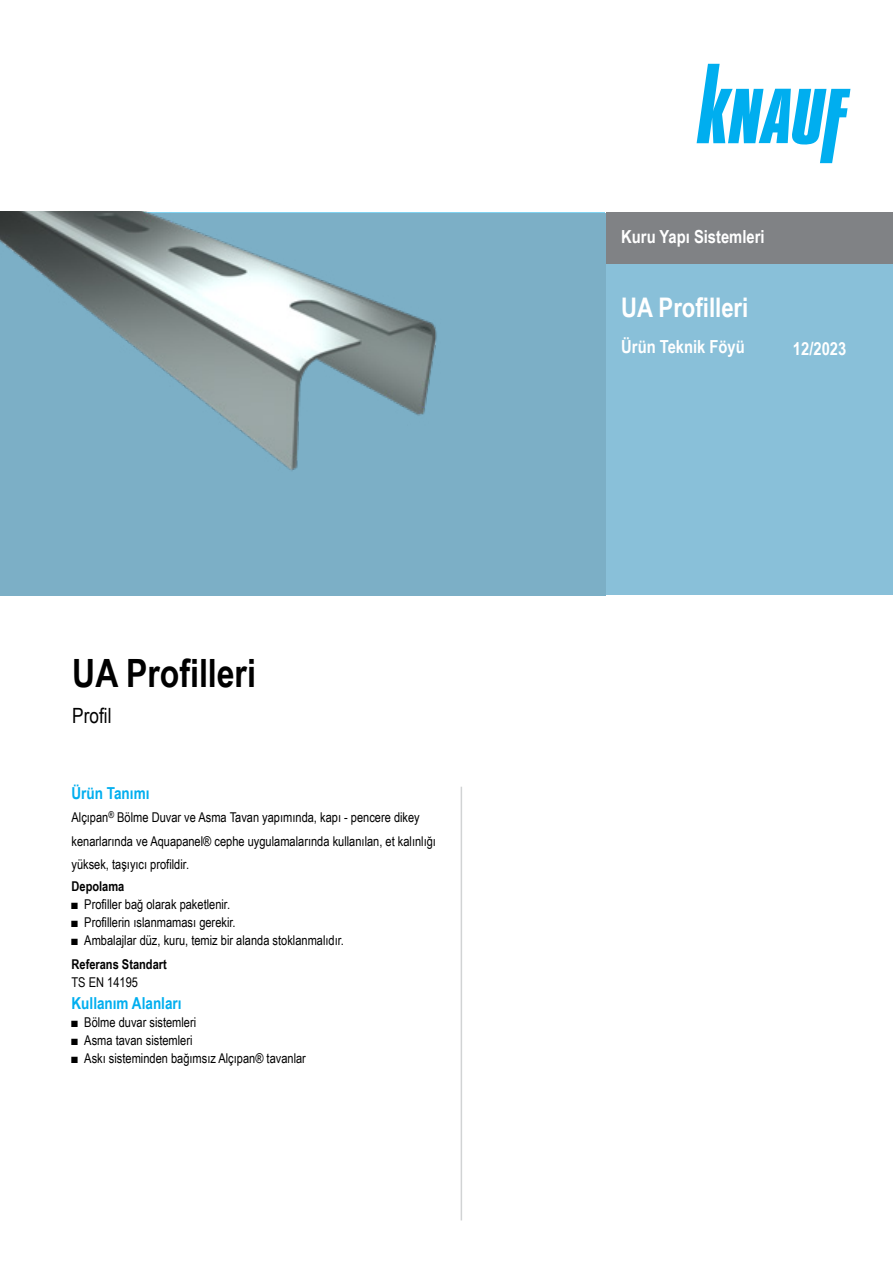
<style>
.page{position:relative;width:893px;height:1263px;background:#fff}
.page>*{position:absolute;margin:0;border:0;box-sizing:border-box;transform-origin:0 0}
.t1{font:700 39px "Arial Narrow";color:#000}
.t2{font:700 27px "Arial Narrow";color:#fff}
.t3{font:21px "Arial Narrow";color:#000}
.t4{font:700 18px "Arial Narrow";color:#fff}
.t5{font:700 16.5px "Arial Narrow";color:#00aeef}
.t6{font:13.5px/23.5px "Arial Narrow";color:#000}
.t7{font:700 13.5px "Arial Narrow";color:#000}
</style>
<div class="page">
<div style="left:606px;top:213px;width:287px;height:382px;background:#89c0d9"></div>
<div style="left:606px;top:213px;width:287px;height:51px;background:#808285"></div>
<svg style="left:697px;top:64px;width:153px;height:99px"></svg>
<div style="left:0;top:213px;width:606px;height:382px;background:#7cafc6"></div>
<img style="left:0;top:212px;width:523px;height:259px">
<hr style="left:461px;top:787px;width:1px;height:433px;background:#d1d3d4">
<h1 class="t1" style="left:72px;top:644px;width:185px">UA Profilleri</h1>
<h3 class="t3" style="left:72px;top:700px;width:41px">Profil</h3>
<p class="t5" style="left:72px;top:780px;width:79px">Ürün Tanımı</p>
<p class="t6" style="left:72px;top:805px;width:366px">Alçıpan<sup>®</sup> Bölme Duvar ve Asma Tavan yapımında, kapı - pencere dikey kenarlarında ve Aquapanel® cephe uygulamalarında kullanılan, et kalınlığı yüksek, taşıyıcı profildir.</p>
<p class="t7" style="left:72px;top:876px;width:54px">Depolama</p>
<p class="t6" style="left:72px;top:892px;width:160px">■ Profiller bağ olarak paketlenir.</p>
<p class="t6" style="left:72px;top:910px;width:166px">■ Profillerin ıslanmaması gerekir.</p>
<p class="t6" style="left:72px;top:928px;width:274px">■ Ambalajlar düz, kuru, temiz bir alanda stoklanmalıdır.</p>
<p class="t7" style="left:72px;top:954px;width:97px">Referans Standart</p>
<p class="t6" style="left:72px;top:969px;width:68px">TS EN 14195</p>
<p class="t5" style="left:72px;top:990px;width:112px">Kullanım Alanları</p>
<p class="t6" style="left:72px;top:1010px;width:126px">■ Bölme duvar sistemleri</p>
<p class="t6" style="left:72px;top:1027px;width:123px">■ Asma tavan sistemleri</p>
<p class="t6" style="left:72px;top:1045px;width:236px">■ Askı sisteminden bağımsız Alçıpan® tavanlar</p>
<h3 class="t4" style="left:621px;top:223px;width:145px">Kuru Yapı Sistemleri</h3>
<h2 class="t2" style="left:621px;top:287px;width:129px">UA Profilleri</h2>
<h3 class="t4" style="left:621px;top:333px;width:125px">Ürün Teknik Föyü</h3>
<h3 class="t4" style="left:793px;top:334px;width:55px">12/2023</h3>
</div>
